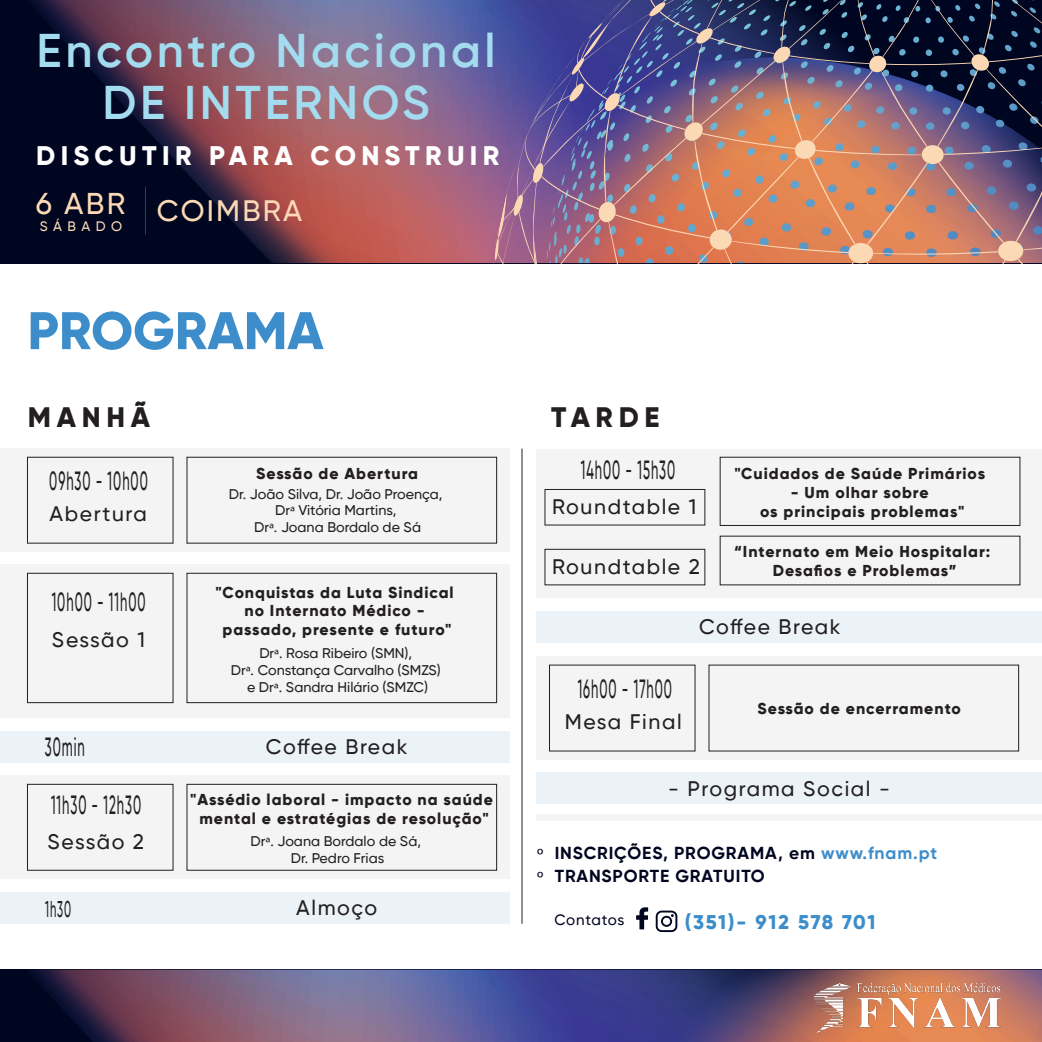
<style>
.page{position:relative;width:1042px;height:1042px;background:#fff}
.page>*{position:absolute;margin:0;border:0;box-sizing:border-box;transform-origin:0 0}
.t1{font:800 52.85px "Gilroy";color:#3d8dcb}
.t2{font:600 47.07px/52px "Gilroy";letter-spacing:.075em;color:#a3dcef;text-align:center}
.t3{font:500 29.93px "Gilroy";color:#fcd9b5}
.t4{font:500 29.4px "Gilroy";letter-spacing:.075em;color:#fcd9b5}
.t5{font:800 28px "Gilroy";letter-spacing:.2em;color:#231f20}
.t6{font:800 26.78px "Gilroy";letter-spacing:.2em;color:#fff}
.t7{font:500 26.25px "Gilroy";letter-spacing:.075em;color:#231f20;scale:.49 1}
.t8{font:500 22.75px "Gilroy";color:#231f20;scale:.49 1}
.t9{font:500 21px "Gilroy";letter-spacing:.075em;color:#231f20}
.t10{font:800 19.78px "Gilroy";letter-spacing:.08em;color:#3d8dcb}
.t11{font:700 17.32px/22.2px "Gilroy";letter-spacing:.05em;color:#000520}
.t12{font:800 15.75px/18.9px "Gilroy";letter-spacing:.06em;color:#231f20;text-align:center}
.t13{font:500 14.88px "Gilroy";letter-spacing:.045em;color:#000520}
.t14{font:500 14px/16.8px "Gilroy";color:#231f20;text-align:center}
.s1{font-family:"Myriad Pro";font-weight:400}
.s2{color:#3d8dcb}
</style>
<div class="page">
<div style="left:0;top:565px;width:509px;height:153px;background:#f4f4f4"></div>
<div style="left:0;top:449px;width:509px;height:102px;background:#f4f4f4"></div>
<div style="left:536px;top:449px;width:506px;height:148px;background:#f4f4f4"></div>
<div style="left:27px;top:457px;width:146px;height:86px;border:1px solid #231f20"></div>
<div style="left:187px;top:457px;width:310px;height:86px;border:1px solid #231f20"></div>
<div style="left:545px;top:489px;width:160px;height:36px;border:1px solid #231f20"></div>
<div style="left:720px;top:457px;width:300px;height:68px;border:1px solid #231f20"></div>
<div style="left:0;top:776px;width:509px;height:102px;background:#f4f4f4"></div>
<div style="left:27px;top:784px;width:146px;height:86px;border:1px solid #231f20"></div>
<div style="left:187px;top:784px;width:310px;height:86px;border:1px solid #231f20"></div>
<div style="left:536px;top:656px;width:506px;height:103px;background:#f4f4f4"></div>
<div style="left:0;top:731px;width:509px;height:31px;background:#ebf3f9"></div>
<div style="left:536px;top:611px;width:506px;height:32px;background:#ebf3f9"></div>
<div style="left:545px;top:549px;width:160px;height:36px;border:1px solid #231f20"></div>
<div style="left:27px;top:573px;width:146px;height:130px;border:1px solid #231f20"></div>
<div style="left:187px;top:573px;width:310px;height:130px;border:1px solid #231f20"></div>
<div style="left:0;top:892px;width:509px;height:31px;background:#ebf3f9"></div>
<div style="left:536px;top:772px;width:506px;height:32px;background:#ebf3f9"></div>
<div style="left:536px;top:814px;width:506px;height:6px;background:#f4f4f4"></div>
<div style="left:0;top:0;width:1042px;height:263px;background:#000520"></div>
<svg style="left:31px;top:0;width:460px;height:263px"></svg>
<img style="left:491px;top:0;width:551px;height:264px">
<div style="left:0;top:969px;width:1042px;height:73px;background:#000520"></div>
<svg style="left:31px;top:969px;width:634px;height:73px;background:#5c507f"></svg>
<svg style="left:665px;top:969px;width:377px;height:73px;background:#7b5665"></svg>
<hr style="left:522px;top:449px;width:1px;height:475px;background:#231f20">
<img style="left:814px;top:983px;width:186px;height:49px">
<svg style="left:636px;top:907px;width:12px;height:22px"></svg>
<svg style="left:656px;top:910px;width:21px;height:22px"></svg>
<h2 class="t2" style="left:37px;top:24px;width:460px">Encontro Nacional<br>DE INTERNOS</h2>
<h3 class="t6" style="left:36px;top:139px;width:465px">DISCUTIR PARA CONSTRUIR</h3>
<h3 class="t3" style="left:36px;top:185px;width:91px">6 ABR</h3>
<h3 class="t4" style="left:40px;top:192px;width:264px"><sub>S</sub> <sub>Á</sub> <sub>B</sub> <sub>A</sub> <sub>D</sub> <sub>O</sub> COIMBRA</h3>
<h1 class="t1" style="left:27px;top:297px;width:298px">PROGRAMA</h1>
<h3 class="t5" style="left:28px;top:399px;width:124px">MANHÃ</h3>
<h3 class="t5" style="left:551px;top:399px;width:110px">TARDE</h3>
<h3 class="t7" style="left:581px;top:453px;width:194px">14h00 - 15h30</h3>
<h3 class="t7" style="left:49px;top:465px;width:203px">09h30 - 10h00</h3>
<p class="t12" style="left:256px;top:464px;width:164px">Sessão de Abertura</p>
<p class="t14" style="left:229px;top:485px;width:215px">Dr. João Silva, Dr. João Proença,<br>Dr<span class="s1">ª</span> Vitória Martins,<br>Dr<span class="s1">ª</span>. Joana Bordalo de Sá</p>
<h3 class="t9" style="left:552px;top:494px;width:145px">Roundtable 1</h3>
<h3 class="t9" style="left:50px;top:500px;width:99px">Abertura</h3>
<h3 class="t9" style="left:552px;top:554px;width:149px">Roundtable 2</h3>
<p class="t12" style="left:734px;top:464px;width:252px">"Cuidados de Saúde Primários</p>
<p class="t12" style="left:760px;top:483px;width:206px">- Um olhar sobre<br>os principais problemas"</p>
<p class="t12" style="left:734px;top:542px;width:258px">“Internato em Meio Hospitalar:<br>Desafios e Problemas”</p>
<h3 class="t7" style="left:52px;top:585px;width:193px">10h00 - 11h00</h3>
<h3 class="t9" style="left:52px;top:626px;width:94px">Sessão 1</h3>
<h3 class="t7" style="left:45px;top:730px;width:83px">30min</h3>
<p class="t12" style="left:215px;top:582px;width:240px">"Conquistas da Luta Sindical no Internato Médico - passado, presente e futuro"</p>
<p class="t14" style="left:231px;top:644px;width:212px">Dr<span class="s1">ª</span>. Rosa Ribeiro (SMN),<br>Dr<span class="s1">ª</span>. Constança Carvalho (SMZS) e Dr<span class="s1">ª</span>. Sandra Hilário (SMZC)</p>
<h3 class="t9" style="left:266px;top:734px;width:143px">Coffee Break</h3>
<h3 class="t7" style="left:51px;top:788px;width:185px">11h30 - 12h30</h3>
<p class="t12" style="left:190px;top:790px;width:304px">"Assédio laboral - impacto na saúde mental e estratégias de resolução"</p>
<p class="t14" style="left:250px;top:832px;width:172px">Dr<span class="s1">ª</span>. Joana Bordalo de Sá,<br>Dr. Pedro Frias</p>
<h3 class="t9" style="left:47px;top:828px;width:98px">Sessão 2</h3>
<h3 class="t8" style="left:45px;top:894px;width:54px">1h30</h3>
<h3 class="t9" style="left:296px;top:895px;width:83px">Almoço</h3>
<h3 class="t7" style="left:578px;top:672px;width:194px">16h00 - 17h00</h3>
<h3 class="t9" style="left:565px;top:709px;width:118px">Mesa Final</h3>
<h3 class="t9" style="left:699px;top:614px;width:143px">Coffee Break</h3>
<p class="t12" style="left:757px;top:699px;width:205px">Sessão de encerramento</p>
<h3 class="t9" style="left:668px;top:776px;width:223px">- Programa Social -</h3>
<p class="t11" style="left:537px;top:842px;width:401px"><span class="s1">º</span> INSCRIÇÕES, PROGRAMA, em <span class="s2">www.fnam.pt </span><span class="s1">º</span> TRANSPORTE GRATUITO</p>
<p class="t13" style="left:554px;top:910px;width:71px">Contatos</p>
<p class="t10" style="left:685px;top:910px;width:192px">(351)- 912 578 701</p>
</div>
